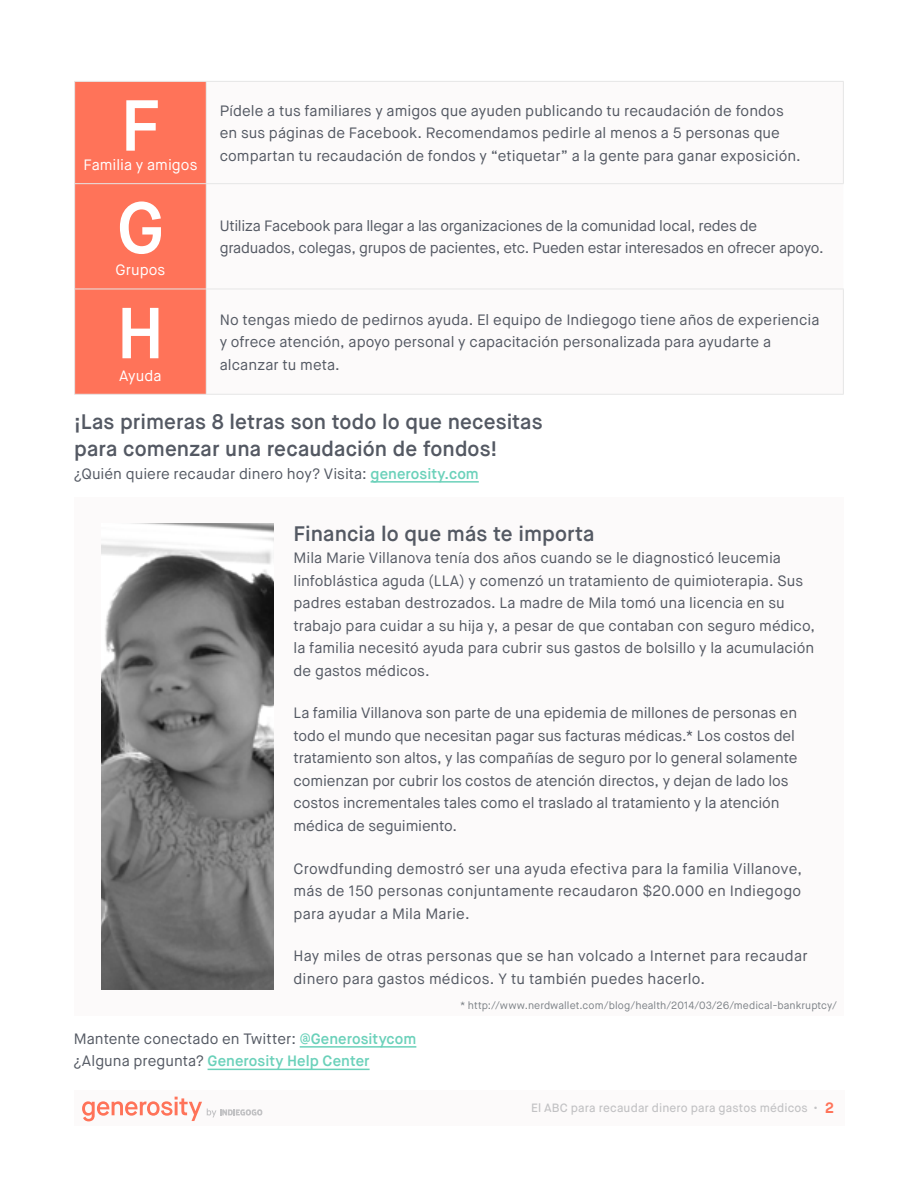
<style>
.page{position:relative;width:918px;height:1188px;background:#fff}
.page>*{position:absolute;margin:0;border:0;box-sizing:border-box;transform-origin:0 0}
.t1{font:600 72px "Maison Neue";color:#fff}
.t2{font:600 21px/27px "Maison Neue";letter-spacing:.005em;color:#545963}
.t3{font:15px/22.5px "Maison Neue";color:#545963}
.t4{font:15px "Maison Neue";color:#fff}
.t5{font:500 12px "Maison Neue";letter-spacing:.01em;color:#c2c2c4}
.t6{font:10.5px "Maison Neue";letter-spacing:.005em;color:#7d8287}
.s1{font-weight:600;color:#6bd1ba}
.s2{font-weight:700;font-size:15px;color:#ff7359}
</style>
<div class="page">
<div style="left:74px;top:1090px;width:771px;height:35px;background:#fcfafa"></div>
<svg style="left:82px;top:1097px;width:180px;height:24px"></svg>
<div style="left:75px;top:82px;width:131px;height:312px;background:#ff7359"></div>
<hr style="left:74px;top:81px;width:132px;height:1px;background:#e6e6e6">
<hr style="left:74px;top:82px;width:1px;height:101px;background:#e6e6e6">
<hr style="left:206px;top:81px;width:638px;height:1px;background:#e6e6e6">
<hr style="left:206px;top:82px;width:1px;height:101px;background:#e6e6e6">
<hr style="left:843px;top:82px;width:1px;height:101px;background:#e6e6e6">
<hr style="left:74px;top:183px;width:132px;height:1px;background:#e6e6e6">
<hr style="left:74px;top:184px;width:1px;height:105px;background:#e6e6e6">
<hr style="left:206px;top:183px;width:638px;height:1px;background:#e6e6e6">
<hr style="left:206px;top:184px;width:1px;height:105px;background:#e6e6e6">
<hr style="left:74px;top:289px;width:132px;height:1px;background:#e6e6e6">
<hr style="left:74px;top:289px;width:1px;height:105px;background:#e6e6e6">
<hr style="left:206px;top:289px;width:638px;height:1px;background:#e6e6e6">
<hr style="left:206px;top:289px;width:1px;height:105px;background:#e6e6e6">
<hr style="left:843px;top:289px;width:1px;height:105px;background:#e6e6e6">
<hr style="left:74px;top:394px;width:132px;height:1px;background:#e6e6e6">
<hr style="left:206px;top:394px;width:638px;height:1px;background:#e6e6e6">
<hr style="left:371px;top:481px;width:108px;height:2px;background:#6bd1ba">
<hr style="left:300px;top:1046px;width:116px;height:2px;background:#6bd1ba">
<hr style="left:208px;top:1069px;width:162px;height:1px;background:#6bd1ba">
<div style="left:74px;top:497px;width:770px;height:519px;background:#fcfafa"></div>
<img style="left:101px;top:524px;width:172px;height:465px">
<h1 class="t1" style="left:120px;top:80px;width:42px">F</h1>
<p class="t3" style="left:220px;top:100px;width:583px">Pídele a tus familiares y amigos que ayuden publicando tu recaudación de fondos en sus páginas de Facebook. Recomendamos pedirle al menos a 5 personas que compartan tu recaudación de fondos y “etiquetar” a la gente para ganar exposición.</p>
<p class="t4" style="left:83px;top:156px;width:116px">Familia y amigos</p>
<h1 class="t1" style="left:117px;top:182px;width:49px">G</h1>
<p class="t4" style="left:116px;top:261px;width:51px">Grupos</p>
<h1 class="t1" style="left:116px;top:288px;width:50px">H</h1>
<p class="t4" style="left:119px;top:366px;width:44px">Ayuda</p>
<p class="t3" style="left:220px;top:215px;width:605px">Utiliza Facebook para llegar a las organizaciones de la comunidad local, redes de graduados, colegas, grupos de pacientes, etc. Pueden estar interesados en ofrecer apoyo.</p>
<p class="t3" style="left:220px;top:309px;width:601px">No tengas miedo de pedirnos ayuda. El equipo de Indiegogo tiene años de experiencia y ofrece atención, apoyo personal y capacitación personalizada para ayudarte a alcanzar tu meta.</p>
<h2 class="t2" style="left:74px;top:409px;width:470px">¡Las primeras 8 letras son todo lo que necesitas para comenzar una recaudación de fondos!</h2>
<p class="t3" style="left:74px;top:463px;width:406px">¿Quién quiere recaudar dinero hoy? Visita: <span class="s1">generosity.com</span></p>
<h2 class="t2" style="left:294px;top:520px;width:303px">Financia lo que más te importa</h2>
<p class="t3" style="left:294px;top:547px;width:523px">Mila Marie Villanova tenía dos años cuando se le diagnosticó leucemia linfoblástica aguda (LLA) y comenzó un tratamiento de quimioterapia. Sus padres estaban destrozados. La madre de Mila tomó una licencia en su trabajo para cuidar a su hija y, a pesar de que contaban con seguro médico, la familia necesitó ayuda para cubrir sus gastos de bolsillo y la acumulación de gastos médicos.</p>
<p class="t3" style="left:294px;top:702px;width:505px">La familia Villanova son parte de una epidemia de millones de personas en todo el mundo que necesitan pagar sus facturas médicas.* Los costos del tratamiento son altos, y las compañías de seguro por lo general solamente comienzan por cubrir los costos de atención directos, y dejan de lado los costos incrementales tales como el traslado al tratamiento y la atención médica de seguimiento.</p>
<p class="t3" style="left:294px;top:857px;width:510px;text-align:justify">Crowdfunding demostró ser una ayuda efectiva para la familia Villanove, más de 150 personas conjuntamente recaudaron $20.000 en Indiegogo para ayudar a Mila Marie.</p>
<p class="t3" style="left:294px;top:945px;width:516px">Hay miles de otras personas que se han volcado a Internet para recaudar dinero para gastos médicos. Y tu también puedes hacerlo.</p>
<p class="t6" style="left:460px;top:999px;width:378px">* http://www.nerdwallet.com/blog/health/2014/03/26/medical-bankruptcy/</p>
<p class="t3" style="left:74px;top:1028px;width:344px">Mantente conectado en Twitter: <span class="s1">@Generositycom </span>¿Alguna pregunta? <span class="s1">Generosity Help Center</span></p>
<p class="t5" style="left:531px;top:1100px;width:304px">El ABC para recaudar dinero para gastos médicos • <span class="s2">2</span></p>
</div>
